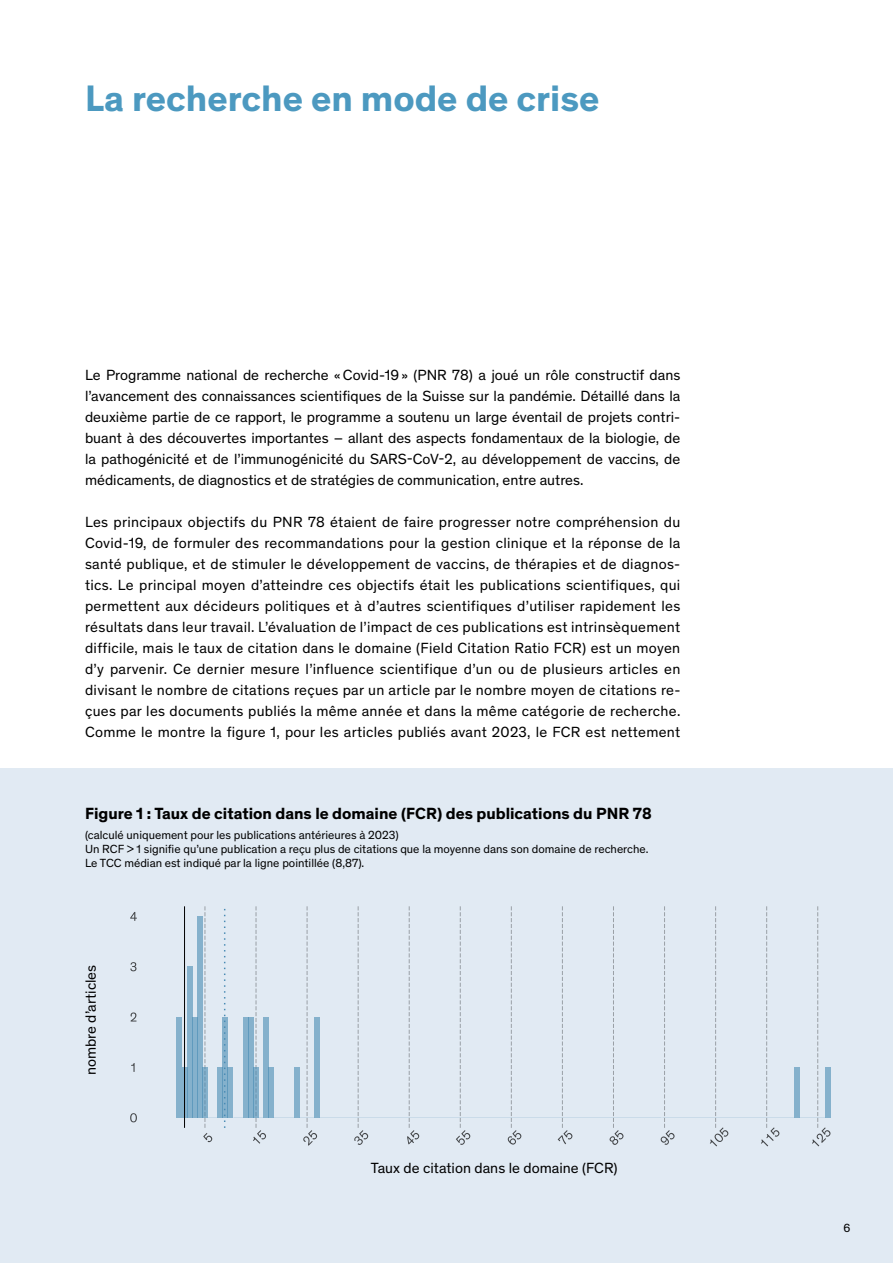
<style>
.page{position:relative;width:893px;height:1263px;background:#fff}
.page>*{position:absolute;margin:0;border:0;box-sizing:border-box;transform-origin:0 0}
.t1{font:700 37.5px "Theinhardt";color:#4c99c0}
.t2{font:700 16.5px "Theinhardt";color:#000}
.t3{font:15px/21px "Theinhardt";color:#000;text-align:justify}
.t4{font:12px/14.4px "Theinhardt";color:#000}
</style>
<div class="page">
<div style="left:0;top:768px;width:893px;height:495px;background:#e1eaf3"></div>
<svg style="left:130px;top:909px;width:701px;height:238px"></svg>
<hr style="left:144px;top:1092px;width:699px;height:1px;background:#fff">
<hr style="left:144px;top:1042px;width:699px;height:1px;background:#fff">
<hr style="left:144px;top:991px;width:699px;height:1px;background:#fff">
<hr style="left:144px;top:941px;width:699px;height:1px;background:#fff">
<hr style="left:154px;top:906px;width:1px;height:222px;background:#fff">
<hr style="left:179px;top:906px;width:1px;height:222px;background:#fff">
<hr style="left:230px;top:906px;width:1px;height:222px;background:#fff">
<hr style="left:281px;top:906px;width:1px;height:222px;background:#fff">
<hr style="left:332px;top:906px;width:1px;height:222px;background:#fff">
<hr style="left:383px;top:906px;width:1px;height:222px;background:#fff">
<hr style="left:434px;top:906px;width:1px;height:222px;background:#fff">
<hr style="left:485px;top:906px;width:1px;height:222px;background:#fff">
<hr style="left:536px;top:906px;width:1px;height:222px;background:#fff">
<hr style="left:588px;top:906px;width:1px;height:222px;background:#fff">
<hr style="left:639px;top:906px;width:1px;height:222px;background:#fff">
<hr style="left:690px;top:906px;width:1px;height:222px;background:#fff">
<hr style="left:741px;top:906px;width:1px;height:222px;background:#fff">
<hr style="left:792px;top:906px;width:1px;height:222px;background:#fff">
<hr style="left:843px;top:906px;width:1px;height:222px;background:#fff">
<div style="left:177px;top:1017px;width:5px;height:101px;background:#85b1cc"></div>
<div style="left:182px;top:1067px;width:5px;height:51px;background:#82adc9"></div>
<div style="left:187px;top:967px;width:5px;height:151px;background:#85b1cc"></div>
<div style="left:192px;top:1017px;width:5px;height:101px;background:#85b1cc"></div>
<div style="left:197px;top:916px;width:5px;height:202px;background:#85b1cc"></div>
<div style="left:202px;top:1067px;width:5px;height:51px;background:#609abd"></div>
<div style="left:218px;top:1067px;width:5px;height:51px;background:#85b1cc"></div>
<div style="left:223px;top:1017px;width:5px;height:101px;background:#5298bd;opacity:.6"></div>
<div style="left:228px;top:1067px;width:5px;height:51px;background:#85b1cc"></div>
<div style="left:243px;top:1017px;width:5px;height:101px;background:#85b1cc"></div>
<div style="left:248px;top:1017px;width:5px;height:101px;background:#85b1cc"></div>
<div style="left:264px;top:1017px;width:5px;height:101px;background:#85b1cc"></div>
<div style="left:269px;top:1067px;width:5px;height:51px;background:#85b1cc"></div>
<div style="left:294px;top:1067px;width:5px;height:51px;background:#85b1cc"></div>
<div style="left:315px;top:1017px;width:5px;height:101px;background:#85b1cc"></div>
<div style="left:795px;top:1067px;width:5px;height:51px;background:#85b1cc"></div>
<hr style="left:184px;top:906px;width:1px;height:222px;background:#000">
<svg style="left:224px;top:908px;width:1px;height:220px"></svg>
<svg style="left:130px;top:1113px;width:7px;height:9px"></svg>
<svg style="left:131px;top:1063px;width:4px;height:9px"></svg>
<svg style="left:131px;top:1012px;width:5px;height:9px"></svg>
<svg style="left:130px;top:962px;width:6px;height:9px"></svg>
<svg style="left:130px;top:912px;width:7px;height:9px"></svg>
<svg style="left:203px;top:906px;width:9px;height:236px"></svg>
<svg style="left:253px;top:906px;width:13px;height:238px"></svg>
<svg style="left:303px;top:906px;width:14px;height:240px"></svg>
<svg style="left:354px;top:906px;width:14px;height:239px"></svg>
<svg style="left:407px;top:906px;width:12px;height:238px"></svg>
<svg style="left:456px;top:906px;width:14px;height:239px"></svg>
<svg style="left:508px;top:906px;width:13px;height:238px"></svg>
<svg style="left:558px;top:906px;width:14px;height:238px"></svg>
<svg style="left:610px;top:906px;width:13px;height:239px"></svg>
<svg style="left:661px;top:906px;width:14px;height:239px"></svg>
<svg style="left:710px;top:906px;width:18px;height:240px"></svg>
<svg style="left:761px;top:906px;width:18px;height:240px"></svg>
<svg style="left:812px;top:906px;width:18px;height:240px"></svg>
<h1 class="t1" style="left:85px;top:70px;width:516px">La recherche en mode de crise</h1>
<p class="t3" style="left:85px;top:363px;width:597px">Le Programme national de recherche « Covid-19 » (PNR 78) a joué un rôle constructif dans l’avancement des connaissances scientifiques de la Suisse sur la pandémie. Détaillé dans la deuxième partie de ce rapport, le programme a soutenu un large éventail de projets contri&shy;buant à des découvertes importantes – allant des aspects fondamentaux de la biologie, de la pathogénicité et de l’immunogénicité du SARS-CoV-2, au développement de vaccins, de médicaments, de diagnostics et de stratégies de communication, entre autres.</p>
<p class="t3" style="left:85px;top:510px;width:597px">Les principaux objectifs du PNR 78 étaient de faire progresser notre compréhension du Covid-19, de formuler des recommandations pour la gestion clinique et la réponse de la santé publique, et de stimuler le développement de vaccins, de thérapies et de diagnos&shy;tics. Le principal moyen d’atteindre ces objectifs était les publications scientifiques, qui permettent aux décideurs politiques et à d’autres scientifiques d’utiliser rapidement les résultats dans leur travail. L’évaluation de l’impact de ces publications est intrinsèquement difficile, mais le taux de citation dans le domaine (Field Citation Ratio FCR) est un moyen d’y parvenir. Ce dernier mesure l’influence scientifique d’un ou de plusieurs articles en divisant le nombre de citations reçues par un article par le nombre moyen de citations re&shy;çues par les documents publiés la même année et dans la même catégorie de recherche.<br>Comme le montre la figure 1, pour les articles publiés avant 2023, le FCR est nettement</p>
<p class="t2" style="left:85px;top:801px;width:568px">Figure 1 : Taux de citation dans le domaine (FCR) des publications du PNR 78</p>
<p class="t4" style="left:85px;top:827px;width:565px">(calculé uniquement pour les publications antérieures à 2023)<br>Un RCF &gt; 1 signifie qu’une publication a reçu plus de citations que la moyenne dans son domaine de recherche.<br>Le TCC médian est indiqué par la ligne pointillée (8,87).</p>
<p class="t3" style="left:80px;top:1075px;width:112px;rotate:-90deg">nombre d’articles</p>
<p class="t3" style="left:371px;top:1156px;width:248px">Taux de citation dans le domaine (FCR)</p>
<p class="t4" style="left:843px;top:1220px;width:8px">6</p>
</div>
